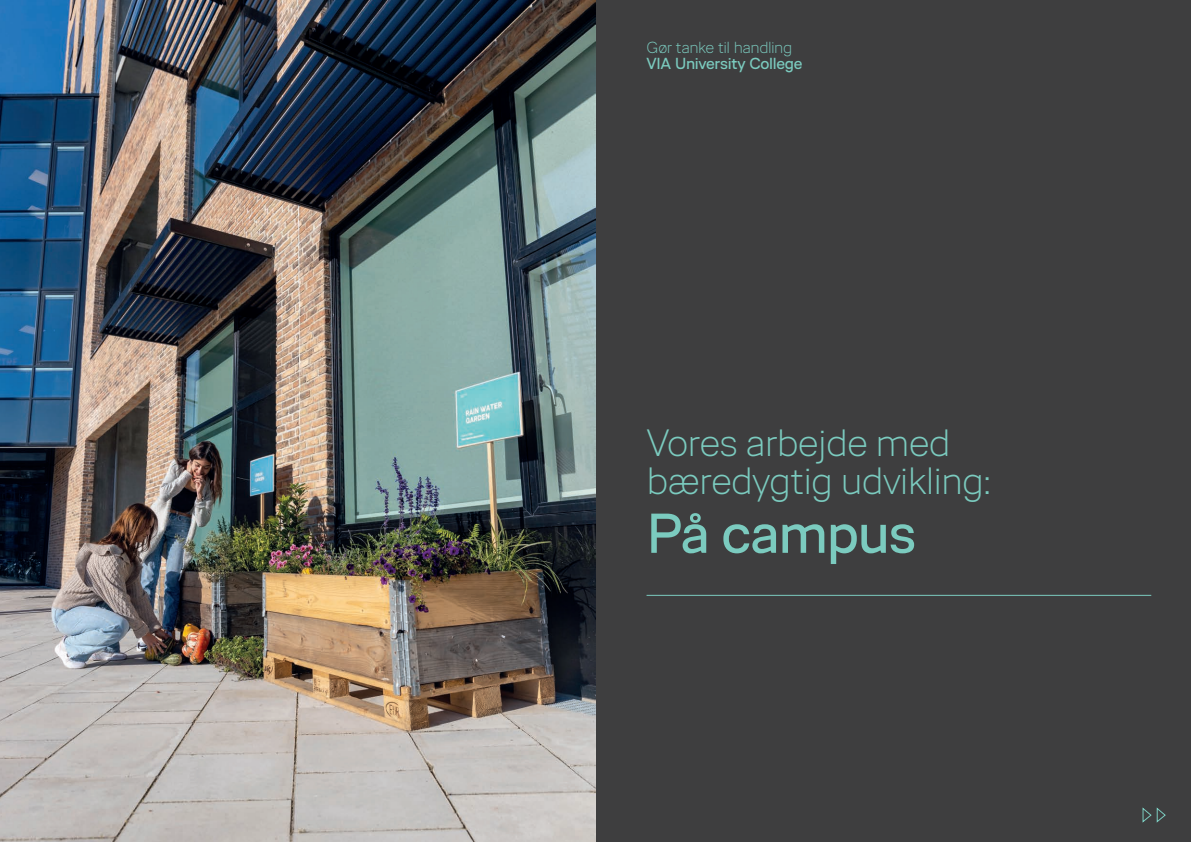
<style>
.page{position:relative;width:1191px;height:842px;background:#fff}
.page>*{position:absolute;margin:0;border:0;box-sizing:border-box;transform-origin:0 0}
.H2_48_42{font:56px "VIA Type";letter-spacing:-.025em;color:#7bcbbf}
.H2_48_42-2{font:300 38px "VIA Type";letter-spacing:-.025em;color:#7bcbbf}
.t1{font:16px/16px "VIA Type";letter-spacing:-.02em;color:#7bcbbf}
.s1{font-weight:300}
</style>
<div class="page">
<div style="left:595px;top:0;width:596px;height:842px;background:#3e3e3f"></div>
<img style="left:0;top:0;width:595px;height:842px">
<hr style="left:646px;top:595px;width:505px;height:1px;background:#7bcbbf">
<svg style="left:1142px;top:808px;width:23px;height:15px"></svg>
<p class="t1" style="left:646px;top:40px;width:157px"><span class="s1">Gør tanke til handling<br></span>VIA University College</p>
<p class="H2_48_42-2" style="left:646px;top:422px;width:306px">Vores arbejde med</p>
<p class="H2_48_42-2" style="left:646px;top:460px;width:346px">bæredygtig udvikling:</p>
<p class="H2_48_42" style="left:646px;top:503px;width:271px">På campus</p>
</div>
